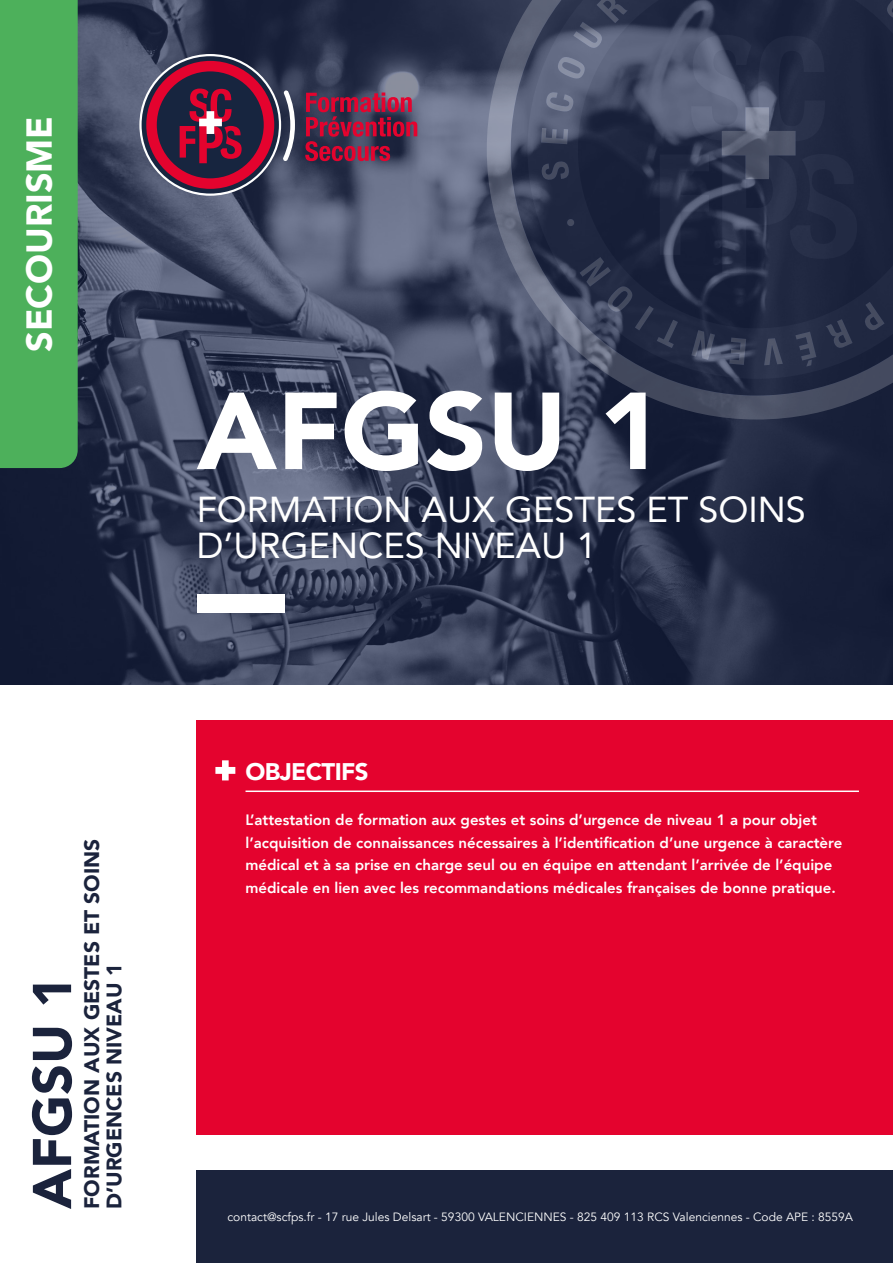
<style>
.page{position:relative;width:893px;height:1263px;background:#fff}
.page>*{position:absolute;margin:0;border:0;box-sizing:border-box;transform-origin:0 0}
.t1{font:900 108px "Avenir";color:#fff}
.t2{font:900 54px "Avenir";color:#1b233c}
.t3{font:36px/36px "Avenir";color:#fff}
.t4{font:900 36px "Avenir";color:#fff}
.t5{font:900 24px "Avenir";letter-spacing:-.025em;color:#fff}
.t6{font:900 21px/22.5px "Avenir";color:#1b233c}
.t7{font:800 15px/22.5px "Avenir";color:#fff}
.t8{font:12px "Avenir";color:#fff}
</style>
<div class="page">
<div style="left:197px;top:1170px;width:696px;height:93px;background:#1b233c"></div>
<img style="left:0;top:0;width:893px;height:684px">
<div style="left:197px;top:594px;width:87px;height:18px;background:#fff"></div>
<div style="left:197px;top:720px;width:696px;height:414px;background:#e4032e"></div>
<svg style="left:487px;top:0;width:406px;height:419px;background:#40485f"></svg>
<svg style="left:511px;top:0;width:382px;height:395px;background:#3d455c"></svg>
<div style="left:857px;top:0;width:36px;height:328px;background:#1b233c"></div>
<svg style="left:884px;top:0;width:9px;height:21px"></svg>
<svg style="left:863px;top:302px;width:21px;height:30px"></svg>
<svg style="left:541px;top:0;width:316px;height:366px;background:#313951"></svg>
<svg style="left:142px;top:56px;width:153px;height:138px;background:#66324f"></svg>
<svg style="left:305px;top:93px;width:112px;height:68px;background:#752a49"></svg>
<div style="left:0;top:0;width:78px;height:468px;background:#4db05b"></div>
<svg style="left:215px;top:760px;width:20px;height:20px"></svg>
<hr style="left:246px;top:790px;width:613px;height:2px;background:#fff">
<h3 class="t4" style="left:8px;top:352px;width:237px;rotate:-90deg">SECOURISME</h3>
<h1 class="t1" style="left:197px;top:339px;width:468px">AFGSU 1</h1>
<h3 class="t3" style="left:197px;top:490px;width:611px">FORMATION AUX GESTES ET SOINS<br>D’URGENCES NIVEAU 1</h3>
<h2 class="t2" style="left:6px;top:1209px;width:235px;rotate:-90deg">AFGSU 1</h2>
<h3 class="t6" style="left:80px;top:1209px;width:372px;rotate:-90deg">FORMATION AUX GESTES ET SOINS<br>D’URGENCES NIVEAU 1</h3>
<h3 class="t5" style="left:246px;top:751px;width:125px">OBJECTIFS</h3>
<p class="t7" style="left:246px;top:808px;width:598px">L’attestation de formation aux gestes et soins d’urgence de niveau 1 a pour objet l’acquisition de connaissances nécessaires à l’identification d’une urgence à caractère médical et à sa prise en charge seul ou en équipe en attendant l’arrivée de l’équipe médicale en lien avec les recommandations médicales françaises de bonne pratique.</p>
<p class="t8" style="left:227px;top:1210px;width:627px">contact@scfps.fr - 17 rue Jules Delsart - 59300 VALENCIENNES - 825 409 113 RCS Valenciennes - Code APE : 8559A</p>
</div>
